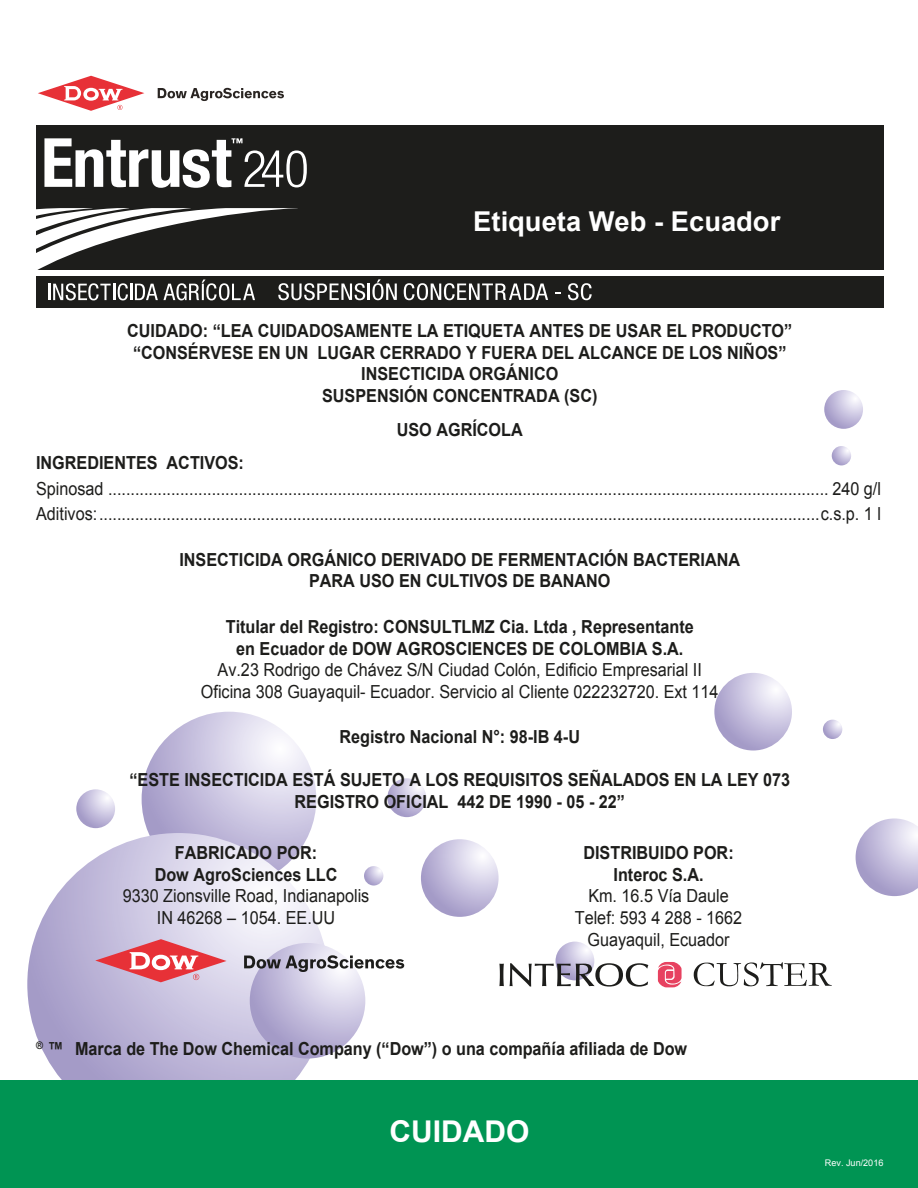
<style>
.page{position:relative;width:918px;height:1188px;background:#fff}
.page>*{position:absolute;margin:0;border:0;box-sizing:border-box;transform-origin:0 0}
.t1{font:700 30px "Arial";color:#fff}
.t2{font:700 27.3px "Arial";color:#fff}
.t3{font:700 18px/21.6px "Arial";color:#1d1d1b;text-align:center;scale:.9 1}
.t4{font:18px/21.6px "Arial";color:#1d1d1b;text-align:center;scale:.9 1}
.t5{font:9.15px "Arial";color:#fff}
</style>
<div class="page">
<svg style="left:142px;top:712px;width:174px;height:174px;background:#cdc8e2"></svg>
<svg style="left:27px;top:833px;width:303px;height:302px;background:#c8c3df"></svg>
<svg style="left:250px;top:943px;width:115px;height:116px;background:#c4bedc"></svg>
<svg style="left:421px;top:839px;width:78px;height:78px;background:#c8c2df"></svg>
<svg style="left:714px;top:673px;width:78px;height:78px;background:#c8c2df"></svg>
<svg style="left:856px;top:818px;width:62px;height:78px"></svg>
<svg style="left:387px;top:778px;width:39px;height:39px"></svg>
<svg style="left:556px;top:942px;width:38px;height:38px"></svg>
<svg style="left:76px;top:789px;width:39px;height:39px"></svg>
<svg style="left:824px;top:390px;width:39px;height:39px"></svg>
<svg style="left:832px;top:446px;width:19px;height:19px"></svg>
<svg style="left:823px;top:720px;width:19px;height:19px"></svg>
<svg style="left:364px;top:866px;width:19px;height:20px"></svg>
<div style="left:0;top:1081px;width:918px;height:107px;background:#009453"></div>
<div style="left:37px;top:125px;width:847px;height:182px;background:#1d1d1b"></div>
<div style="left:36px;top:270px;width:852px;height:6px;background:#fff"></div>
<svg style="left:158px;top:88px;width:126px;height:13px"></svg>
<svg style="left:38px;top:76px;width:106px;height:35px"></svg>
<svg style="left:44px;top:138px;width:263px;height:50px"></svg>
<svg style="left:36px;top:208px;width:361px;height:92px"></svg>
<svg style="left:404px;top:283px;width:144px;height:17px"></svg>
<svg style="left:568px;top:283px;width:24px;height:17px"></svg>
<svg style="left:95px;top:939px;width:132px;height:43px;background:#dd92a1"></svg>
<svg style="left:244px;top:955px;width:160px;height:17px"></svg>
<svg style="left:658px;top:962px;width:24px;height:25px"></svg>
<svg style="left:499px;top:964px;width:5px;height:22px"></svg>
<svg style="left:510px;top:963px;width:138px;height:24px"></svg>
<svg style="left:694px;top:962px;width:138px;height:24px"></svg>
<h2 class="t2" style="left:473px;top:203px;width:309px">Etiqueta Web - Ecuador</h2>
<p class="t3" style="left:127px;top:321px;width:741px">CUIDADO: “LEA CUIDADOSAMENTE LA ETIQUETA ANTES DE USAR EL PRODUCTO” “CONSÉRVESE EN UN LUGAR CERRADO Y FUERA DEL ALCANCE DE LOS NIÑOS” INSECTICIDA ORGÁNICO<br>SUSPENSIÓN CONCENTRADA (SC)</p>
<p class="t3" style="left:397px;top:419px;width:142px">USO AGRÍCOLA</p>
<p class="t3" style="left:36px;top:453px;width:233px">INGREDIENTES ACTIVOS:</p>
<p class="t4" style="left:36px;top:476px;width:940px;line-height:25.5px;text-align:left">Spinosad ................................................................................................................................................................ 240 g/l<br>Aditivos:................................................................................................................................................................c.s.p. 1 l</p>
<p class="t3" style="left:179px;top:549px;width:624px">INSECTICIDA ORGÁNICO DERIVADO DE FERMENTACIÓN BACTERIANA<br>PARA USO EN CULTIVOS DE BANANO</p>
<p class="t3" style="left:226px;top:616px;width:522px">Titular del Registro: CONSULTLMZ Cia. Ltda , Representante en Ecuador de DOW AGROSCIENCES DE COLOMBIA S.A.</p>
<p class="t4" style="left:201px;top:659px;width:577px">Av.23 Rodrigo de Chávez S/N Ciudad Colón, Edificio Empresarial II<br>Oficina 308 Guayaquil- Ecuador. Servicio al Cliente 022232720. Ext 114</p>
<p class="t3" style="left:340px;top:727px;width:269px">Registro Nacional N°: 98-IB 4-U</p>
<p class="t3" style="left:129px;top:769px;width:736px">“ESTE INSECTICIDA ESTÁ SUJETO A LOS REQUISITOS SEÑALADOS EN LA LEY 073<br>REGISTRO OFICIAL 442 DE 1990 - 05 - 22”</p>
<p class="t3" style="left:175px;top:843px;width:159px">FABRICADO POR:</p>
<p class="t3" style="left:583px;top:843px;width:169px">DISTRIBUIDO POR:</p>
<p class="t3" style="left:155px;top:864px;width:205px">Dow AgroSciences LLC</p>
<p class="t3" style="left:614px;top:864px;width:102px">Interoc S.A.</p>
<p class="t4" style="left:123px;top:885px;width:276px">9330 Zionsville Road, Indianapolis</p>
<p class="t4" style="left:588px;top:885px;width:158px">Km. 16.5 Vía Daule</p>
<p class="t4" style="left:157px;top:907px;width:200px">IN 46268 – 1054. EE.UU</p>
<p class="t4" style="left:575px;top:907px;width:188px">Telef: 593 4 288 - 1662<br>Guayaquil, Ecuador</p>
<p class="t3" style="left:36px;top:1038px;width:725px"><sup>®</sup> ™ Marca de The Dow Chemical Company (“Dow”) o una compañía afiliada de Dow</p>
<h1 class="t1" style="left:390px;top:1111px;width:141px">CUIDADO</h1>
<p class="t5" style="left:825px;top:1157px;width:60px">Rev. Jun/2016</p>
</div>
